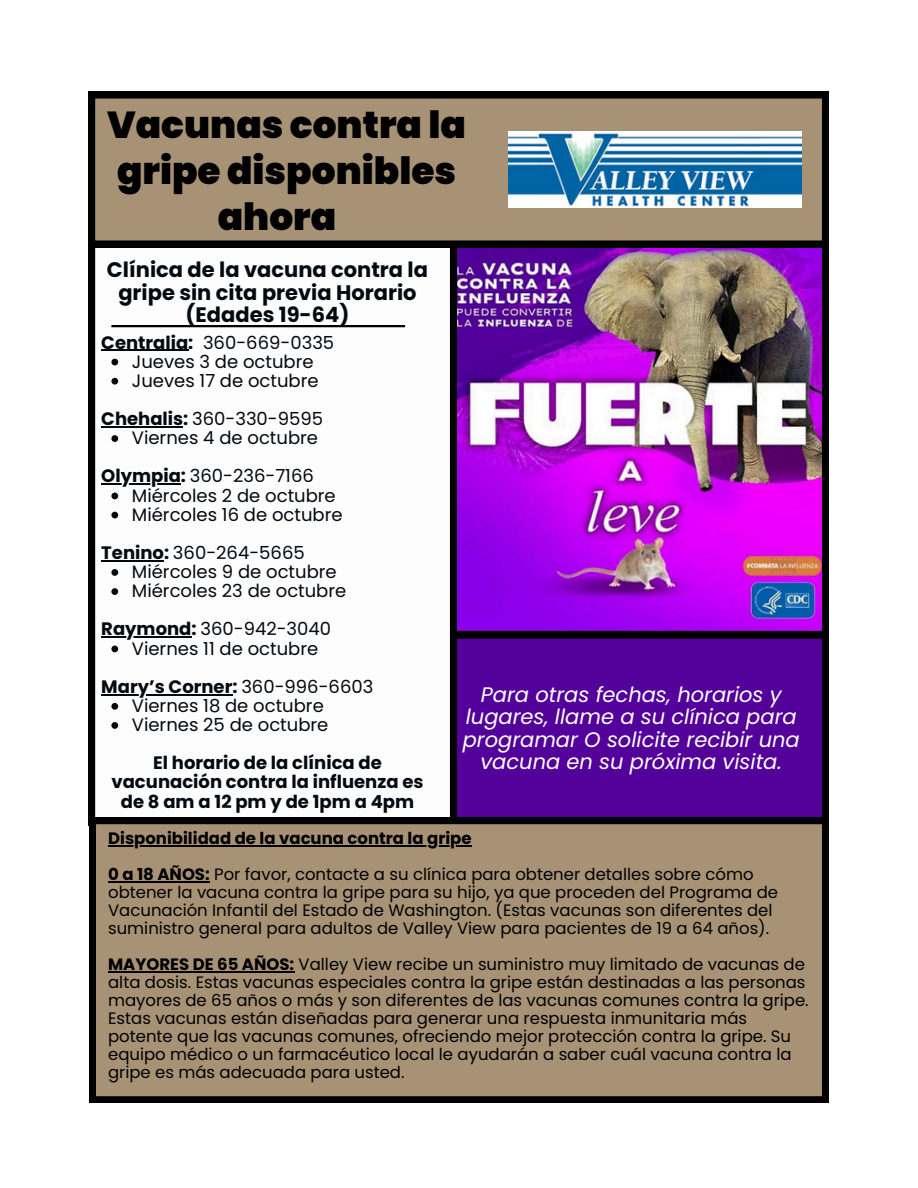
<style>
.page{position:relative;width:918px;height:1188px;background:#fff}
.page>*{position:absolute;margin:0;border:0;box-sizing:border-box;transform-origin:0 0}
.t1{font:900 37.5px/46.2px "Poppins";color:#000;text-align:center}
.t2{font:italic 21px/22.5px "Poppins";color:#fff;text-align:center}
.t3{font:700 21px/22.5px "Poppins";color:#030910;text-align:center}
.t4{font:18px "Poppins";color:#030910}
.t5{font:700 18px/19.2px "Poppins";color:#030910;text-align:center}
.t6{font:16.5px/18px "Poppins";color:#000}
.t7{font:700 16.5px "Poppins";color:#000}
.s1{font-weight:700}
.s2{font-weight:400}
</style>
<div class="page">
<img style="left:457px;top:247px;width:372px;height:385px">
<div style="left:457px;top:632px;width:372px;height:185px;background:#53019a"></div>
<svg style="left:88px;top:247px;width:368px;height:579px"></svg>
<svg style="left:88px;top:92px;width:741px;height:155px;background:#928067"></svg>
<hr style="left:101px;top:350px;width:87px;height:1px;background:#030910">
<svg style="left:111px;top:359px;width:7px;height:6px"></svg>
<svg style="left:111px;top:378px;width:7px;height:7px"></svg>
<hr style="left:101px;top:426px;width:82px;height:1px;background:#030910">
<svg style="left:111px;top:435px;width:7px;height:7px"></svg>
<hr style="left:101px;top:484px;width:80px;height:1px;background:#030910">
<svg style="left:111px;top:493px;width:7px;height:6px"></svg>
<svg style="left:111px;top:512px;width:7px;height:6px"></svg>
<hr style="left:101px;top:560px;width:63px;height:1px;background:#030910">
<svg style="left:111px;top:569px;width:7px;height:7px"></svg>
<svg style="left:111px;top:588px;width:7px;height:7px"></svg>
<hr style="left:101px;top:637px;width:91px;height:1px;background:#030910">
<svg style="left:111px;top:646px;width:7px;height:6px"></svg>
<hr style="left:101px;top:694px;width:131px;height:1px;background:#030910">
<svg style="left:111px;top:703px;width:7px;height:7px"></svg>
<svg style="left:111px;top:722px;width:7px;height:7px"></svg>
<svg style="left:89px;top:817px;width:739px;height:286px;background:#9b886d"></svg>
<img style="left:508px;top:132px;width:294px;height:75px">
<hr style="left:111px;top:325px;width:294px;height:2px;background:#000">
<hr style="left:108px;top:845px;width:364px;height:2px;background:#000">
<hr style="left:108px;top:881px;width:102px;height:2px;background:#000">
<hr style="left:108px;top:971px;width:186px;height:2px;background:#000">
<p class="t1" style="left:107px;top:102px;width:360px">Vacunas contra la gripe disponibles ahora</p>
<h4 class="t3" style="left:107px;top:259px;width:323px">Clínica de la vacuna contra la gripe sin cita previa Horario (Edades 19-64)</h4>
<p class="t4" style="left:101px;top:330px;width:234px"><span class="s1">Centralia:</span> 360-669-0335</p>
<h2 class="t4" style="left:132px;top:349px;width:183px">Jueves 3 de octubre</h2>
<p class="t4" style="left:132px;top:368px;width:188px">Jueves 17 de octubre</p>
<p class="t4" style="left:101px;top:406px;width:223px"><span class="s1">Chehalis:</span> 360-330-9595</p>
<p class="t4" style="left:132px;top:425px;width:188px">Viernes 4 de octubre</p>
<p class="t4" style="left:101px;top:464px;width:214px"><span class="s1">Olympia:</span> 360-236-7166</p>
<p class="t4" style="left:132px;top:483px;width:205px">Miércoles 2 de octubre</p>
<p class="t4" style="left:132px;top:502px;width:212px">Miércoles 16 de octubre</p>
<p class="t4" style="left:101px;top:540px;width:205px"><span class="s1">Tenino:</span> 360-264-5665</p>
<p class="t4" style="left:132px;top:559px;width:206px">Miércoles 9 de octubre</p>
<p class="t4" style="left:132px;top:578px;width:216px">Miércoles 23 de octubre</p>
<p class="t4" style="left:101px;top:617px;width:231px"><span class="s1">Raymond:</span> 360-942-3040</p>
<p class="t4" style="left:132px;top:636px;width:188px">Viernes 11 de octubre</p>
<p class="t5" style="left:101px;top:677px;width:274px">Mary’s Corner: <span class="s2">360-996-6603</span></p>
<p class="t4" style="left:132px;top:693px;width:193px">Viernes 18 de octubre</p>
<p class="t4" style="left:132px;top:712px;width:198px">Viernes 25 de octubre</p>
<p class="t5" style="left:111px;top:753px;width:314px">El horario de la clínica de vacunación contra la influenza es de8ama12pmyde1pma4pm</p>
<h1 class="t2" style="left:463px;top:683px;width:339px">Para otras fechas, horarios y lugares, llame a su clínica para programar O solicite recibir una vacuna en su próxima visita.</h1>
<h3 class="t7" style="left:108px;top:827px;width:365px">Disponibilidad de la vacuna contra la gripe</h3>
<h4 class="t6" style="left:108px;top:866px;width:671px"><span class="s1">0 a 18 AÑOS:</span> Por favor, contacte a su clínica para obtener detalles sobre cómo obtener la vacuna contra la gripe para su hijo, ya que proceden del Programa de Vacunación Infantil del Estado de Washington. (Estas vacunas son diferentes del suministro general para adultos de Valley View para pacientes de 19 a 64 años).</h4>
<p class="t6" style="left:108px;top:956px;width:702px"><span class="s1">MAYORES DE 65 AÑOS:</span> Valley View recibe un suministro muy limitado de vacunas de alta dosis. Estas vacunas especiales contra la gripe están destinadas a las personas mayores de 65 años o más y son diferentes de las vacunas comunes contra la gripe.<br>Estas vacunas están diseñadas para generar una respuesta inmunitaria más potente que las vacunas comunes, ofreciendo mejor protección contra la gripe. Su equipo médico o un farmacéutico local le ayudarán a saber cuál vacuna contra la gripe es más adecuada para usted.</p>
</div>
